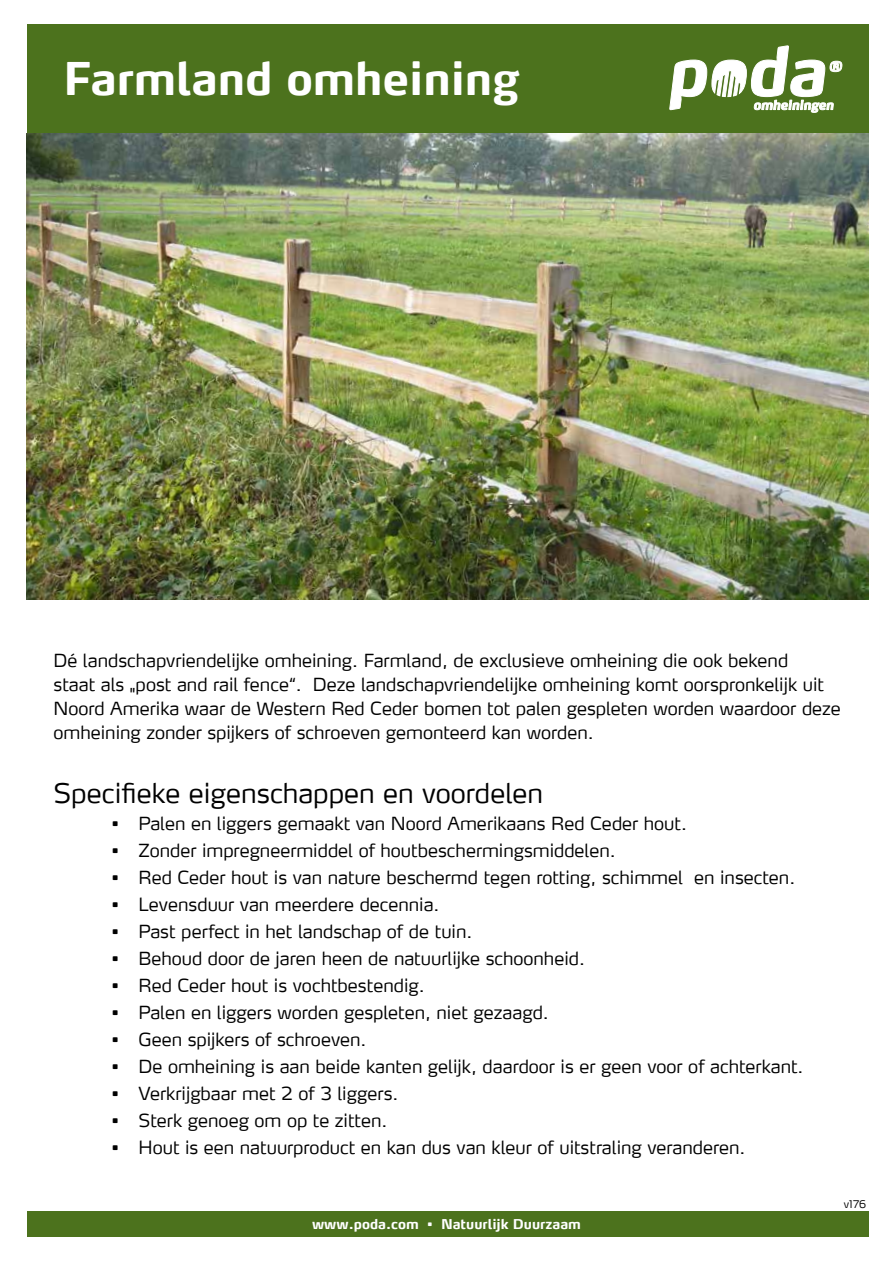
<style>
.page{position:relative;width:893px;height:1263px;background:#fff}
.page>*{position:absolute;margin:0;border:0;box-sizing:border-box;transform-origin:0 0}
.t1{font:700 45px "Max LF";color:#fff}
.t2{font:300 27px "Max LF";color:#000}
.t3{font:300 18px/24px "Max LF";color:#000}
.t4{font:700 13.5px "Max";color:#fff}
.t5{font:300 10.5px "Max LF";color:#000}
</style>
<div class="page">
<div style="left:27px;top:24px;width:842px;height:110px;background:#4c721d"></div>
<div style="left:27px;top:1211px;width:842px;height:26px;background:#4c721d"></div>
<svg style="left:669px;top:45px;width:173px;height:68px"></svg>
<img style="left:27px;top:134px;width:842px;height:466px">
<h1 class="t1" style="left:63px;top:50px;width:458px">Farmland omheining</h1>
<p class="t3" style="left:54px;top:648px;width:789px">Dé landschapvriendelijke omheining. Farmland, de exclusieve omheining die ook bekend<br>staat als „post and rail fence“. Deze landschapvriendelijke omheining komt oorspronkelijk uit Noord Amerika waar de Western Red Ceder bomen tot palen gespleten worden waardoor deze omheining zonder spijkers of schroeven gemonteerd kan worden.</p>
<h2 class="t2" style="left:54px;top:777px;width:491px">Specifieke eigenschappen en voordelen</h2>
<p class="t3" style="left:112px;top:811px;width:577px">• Palen en liggers gemaakt van Noord Amerikaans Red Ceder hout.</p>
<p class="t3" style="left:112px;top:838px;width:506px">• Zonder impregneermiddel of houtbeschermingsmiddelen.</p>
<p class="t3" style="left:112px;top:865px;width:685px">• Red Ceder hout is van nature beschermd tegen rotting, schimmel en insecten.</p>
<p class="t3" style="left:112px;top:892px;width:329px">• Levensduur van meerdere decennia.</p>
<p class="t3" style="left:112px;top:919px;width:362px">• Past perfect in het landschap of de tuin.</p>
<p class="t3" style="left:112px;top:946px;width:475px">• Behoud door de jaren heen de natuurlijke schoonheid.</p>
<p class="t3" style="left:112px;top:973px;width:315px">• Red Ceder hout is vochtbestendig.</p>
<p class="t3" style="left:112px;top:1000px;width:439px">• Palen en liggers worden gespleten, niet gezaagd.</p>
<p class="t3" style="left:112px;top:1027px;width:256px">• Geen spijkers of schroeven.</p>
<p class="t3" style="left:112px;top:1054px;width:693px">• De omheining is aan beide kanten gelijk, daardoor is er geen voor of achterkant.</p>
<p class="t3" style="left:112px;top:1081px;width:288px">• Verkrijgbaar met 2 of 3 liggers.</p>
<p class="t3" style="left:112px;top:1108px;width:277px">• Sterk genoeg om op te zitten.</p>
<p class="t3" style="left:112px;top:1135px;width:635px">• Hout is een natuurproduct en kan dus van kleur of uitstraling veranderen.</p>
<p class="t4" style="left:312px;top:1215px;width:270px">www.poda.com • Natuurlijk Duurzaam</p>
<p class="t5" style="left:844px;top:1198px;width:24px">v176</p>
</div>
